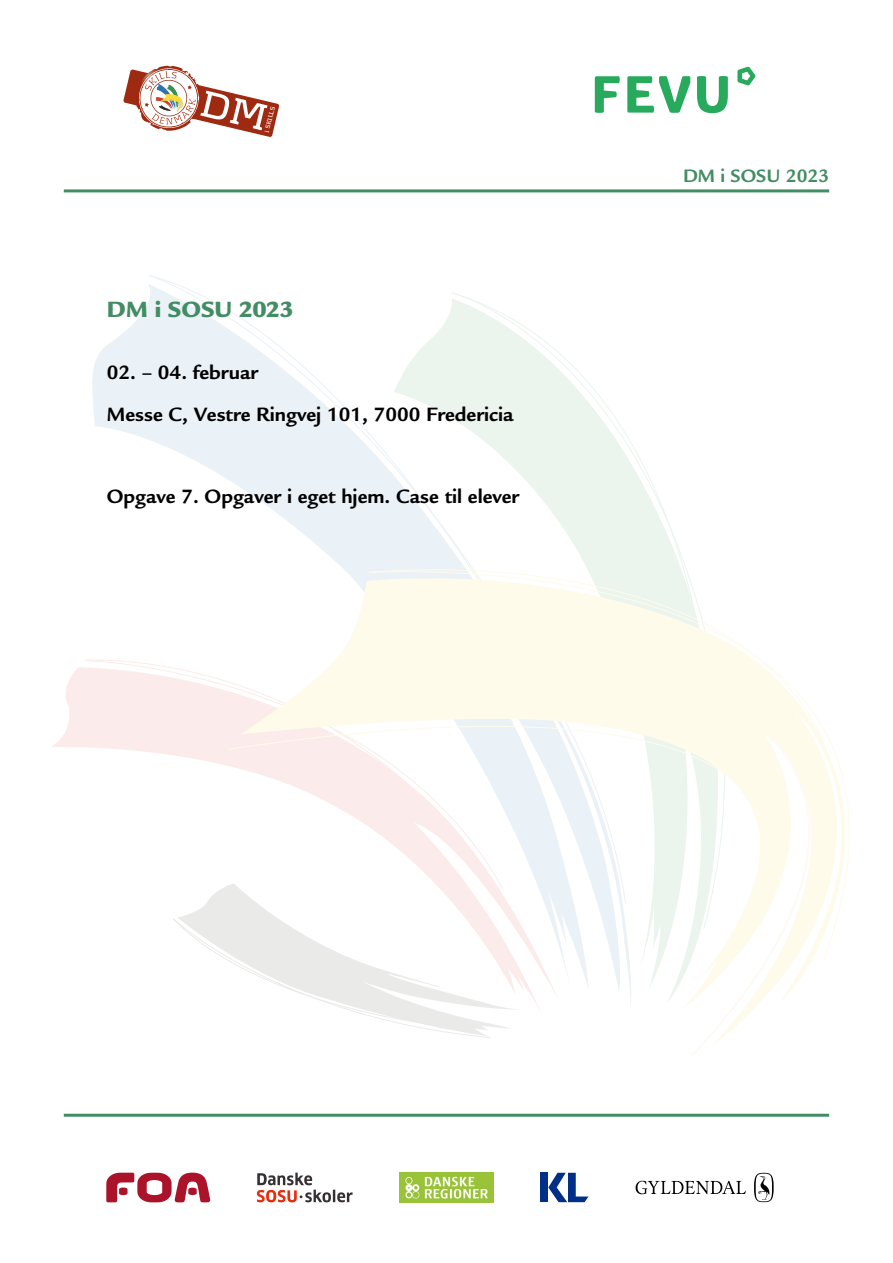
<style>
.page{position:relative;width:893px;height:1263px;background:#fff}
.page>*{position:absolute;margin:0;border:0;box-sizing:border-box;transform-origin:0 0}
.H2_navn{font:900 24px "Legacy Sans Std";color:#428d63}
.H2_navn-2{font:700 21px/41.2px "Legacy Sans Std";color:#000}
.t1{font:700 19.5px "Legacy Sans Std";color:#428d63}
.t2{font:700 6.45px "Kontrapunkt";color:#fff}
</style>
<div class="page">
<hr style="left:64px;top:1114px;width:765px;height:3px;background:#428d63">
<hr style="left:64px;top:189px;width:765px;height:3px;background:#428d63">
<svg style="left:51px;top:667px;width:34px;height:80px;fill:#fbebea"></svg>
<svg style="left:87px;top:284px;width:87px;height:636px"></svg>
<svg style="left:149px;top:275px;width:304px;height:628px"></svg>
<svg style="left:394px;top:299px;width:58px;height:236px"></svg>
<svg style="left:452px;top:293px;width:222px;height:242px"></svg>
<svg style="left:369px;top:536px;width:320px;height:40px"></svg>
<svg style="left:229px;top:670px;width:11px;height:152px"></svg>
<svg style="left:177px;top:883px;width:63px;height:36px;fill:#ebebea"></svg>
<svg style="left:174px;top:919px;width:66px;height:48px"></svg>
<svg style="left:240px;top:576px;width:583px;height:462px"></svg>
<svg style="left:693px;top:728px;width:156px;height:326px"></svg>
<svg style="left:257px;top:1172px;width:96px;height:30px"></svg>
<img style="left:399px;top:1172px;width:94px;height:30px">
<div style="left:540px;top:1173px;width:8px;height:29px;background:#002f87"></div>
<svg style="left:548px;top:1173px;width:40px;height:29px"></svg>
<svg style="left:106px;top:1172px;width:104px;height:30px"></svg>
<svg style="left:123px;top:67px;width:156px;height:70px"></svg>
<svg style="left:754px;top:1173px;width:20px;height:29px"></svg>
<svg style="left:636px;top:1181px;width:110px;height:13px"></svg>
<svg style="left:595px;top:76px;width:25px;height:37px"></svg>
<svg style="left:627px;top:76px;width:63px;height:37px"></svg>
<svg style="left:697px;top:76px;width:31px;height:37px"></svg>
<svg style="left:737px;top:67px;width:18px;height:18px"></svg>
<p class="t2" style="left:263px;top:131px;width:28px;rotate:-76deg">i SKILLS</p>
<p class="H2_navn" style="left:107px;top:295px;width:188px">DM i SOSU 2023</p>
<p class="H2_navn-2" style="left:107px;top:352px;width:408px">02. – 04. februar<br>Messe C, Vestre Ringvej 101, 7000 Fredericia</p>
<p class="H2_navn-2" style="left:107px;top:476px;width:414px">Opgave 7. Opgaver i eget hjem. Case til elever</p>
<p class="t1" style="left:683px;top:164px;width:148px">DM i SOSU 2023</p>
</div>
